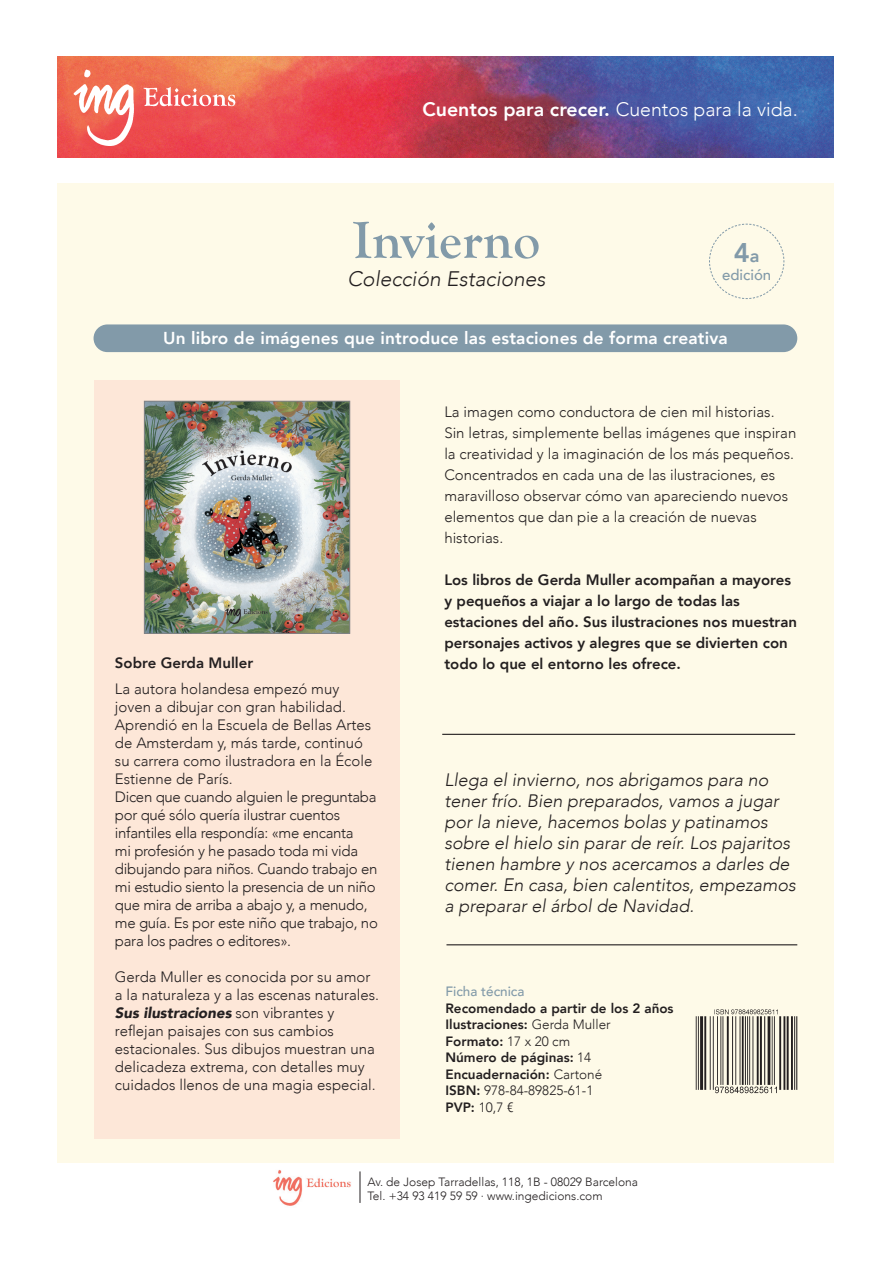
<style>
.page{position:relative;width:893px;height:1263px;background:#fff}
.page>*{position:absolute;margin:0;border:0;box-sizing:border-box;transform-origin:0 0}
.t1{font:700 54px "Goudy Old Style T";color:#829aa9}
.t2{font:800 27px "Avenir";color:#829aa9}
.t3{font:italic 300 21px "Avenir";color:#231f20}
.t4{font:800 19.5px "Avenir";color:#fff}
.t5{font:italic 300 18px/21px "Avenir";color:#231f20}
.t6{font:800 17.25px "Avenir";letter-spacing:.01em;color:#fff}
.t7{font:300 15px/18px "Avenir";color:#231f20}
.t8{font:300 15px/18px "Avenir";letter-spacing:-.02em;color:#231f20}
.t9{font:800 15px/21px "Avenir";color:#231f20}
.t10{font:500 15px "Avenir";color:#829aa9}
.t11{font:800 13.5px "Avenir";color:#231f20}
.t12{font:300 13.5px "Avenir";color:#231f20}
.t13{font:500 13.5px "Avenir";color:#829aa9}
.t14{font:300 12px "Avenir";color:#231f20}
.s1{font-weight:300}
.s2{font-size:18px}
.s3{font-weight:900;font-style:italic}
.s4{font-weight:800}
</style>
<div class="page">
<div style="left:57px;top:183px;width:776px;height:979px;background:#fefae8"></div>
<div style="left:94px;top:381px;width:306px;height:758px;background:#fde7d8"></div>
<img style="left:57px;top:57px;width:776px;height:101px">
<img style="left:67px;top:63px;width:171px;height:89px">
<img style="left:146px;top:403px;width:202px;height:229px">
<div style="left:144px;top:401px;width:206px;height:233px;border:1px solid #808285"></div>
<div style="left:94px;top:324px;width:703px;height:28px;background:#829aa9;border-radius:14px"></div>
<hr style="left:442px;top:734px;width:353px;height:1px;background:#231f20">
<hr style="left:446px;top:944px;width:351px;height:1px;background:#231f20">
<img style="left:695px;top:1009px;width:103px;height:85px">
<img style="left:273px;top:1170px;width:78px;height:36px">
<hr style="left:360px;top:1171px;width:1px;height:32px;background:#231f20">
<svg style="left:709px;top:223px;width:76px;height:76px"></svg>
<p class="t4" style="left:422px;top:94px;width:377px">Cuentos para crecer. <span class="s1">Cuentos para la vida.</span></p>
<p class="t1" style="left:353px;top:210px;width:189px">Invierno</p>
<p class="t3" style="left:347px;top:267px;width:200px">Colección Estaciones</p>
<p class="t2" style="left:734px;top:231px;width:27px">4<span class="s2">a</span></p>
<p class="t10" style="left:722px;top:261px;width:51px">edición</p>
<p class="t6" style="left:163px;top:324px;width:566px">Un libro de imágenes que introduce las estaciones de forma creativa</p>
<p class="t9" style="left:115px;top:652px;width:140px">Sobre Gerda Muller</p>
<p class="t7" style="left:115px;top:680px;width:259px">La autora holandesa empezó muy joven a dibujar con gran habilidad.<br>Aprendió en la Escuela de Bellas Artes de Amsterdam y, más tarde, continuó su carrera como ilustradora en la École<br>Estienne de París.</p>
<p class="t8" style="left:115px;top:788px;width:264px">Dicen que cuando alguien le preguntaba por qué sólo quería ilustrar cuentos infantiles ella respondía: «me encanta<br>mi profesión y he pasado toda mi vida dibujando para niños. Cuando trabajo en mi estudio siento la presencia de un niño que mira de arriba a abajo y, a menudo, me guía. Es por este niño que trabajo, no para los padres o editores».</p>
<p class="t7" style="left:115px;top:968px;width:266px">Gerda Muller es conocida por su amor a la naturaleza y a las escenas naturales.<br><span class="s3">Sus ilustraciones</span> son vibrantes y reflejan paisajes con sus cambios estacionales. Sus dibujos muestran una delicadeza extrema, con detalles muy cuidados llenos de una magia especial.</p>
<p class="t7" style="left:444px;top:401px;width:354px;line-height:21px">La imagen como conductora de cien mil historias.<br>Sin letras, simplemente bellas imágenes que inspiran la creatividad y la imaginación de los más pequeños.<br>Concentrados en cada una de las ilustraciones, es maravilloso observar cómo van apareciendo nuevos elementos que dan pie a la creación de nuevas historias.</p>
<p class="t9" style="left:444px;top:569px;width:354px">Los libros de Gerda Muller acompañan a mayores y pequeños a viajar a lo largo de todas las estaciones del año. Sus ilustraciones nos muestran personajes activos y alegres que se divierten con todo lo que el entorno les ofrece.</p>
<p class="t5" style="left:444px;top:769px;width:353px">Llega el invierno, nos abrigamos para no tener frío. Bien preparados, vamos a jugar por la nieve, hacemos bolas y patinamos sobre el hielo sin parar de reír. Los pajaritos tienen hambre y nos acercamos a darles de comer. En casa, bien calentitos, empezamos a preparar el árbol de Navidad.</p>
<p class="t13" style="left:445px;top:980px;width:81px">Ficha técnica</p>
<p class="t11" style="left:445px;top:997px;width:230px">Recomendado a partir de los 2 años</p>
<p class="t11" style="left:445px;top:1014px;width:167px">Ilustraciones: <span class="s1">Gerda Muller</span></p>
<p class="t11" style="left:445px;top:1030px;width:126px">Formato: <span class="s1">17 x 20 cm</span></p>
<p class="t11" style="left:445px;top:1047px;width:147px">Número de páginas: <span class="s1">14</span></p>
<p class="t11" style="left:445px;top:1063px;width:158px">Encuadernación: <span class="s1">Cartoné</span></p>
<p class="t12" style="left:445px;top:1082px;width:149px"><span class="s4">ISBN:</span> 978-84-89825-61-1</p>
<p class="t12" style="left:445px;top:1099px;width:69px"><span class="s4">PVP:</span> 10,7 €</p>
<p class="t14" style="left:367px;top:1175px;width:272px">Av. de Josep Tarradellas, 118, 1B - 08029 Barcelona</p>
<p class="t14" style="left:367px;top:1189px;width:237px">Tel. +34 93 419 59 59 · www.ingedicions.com</p>
</div>
